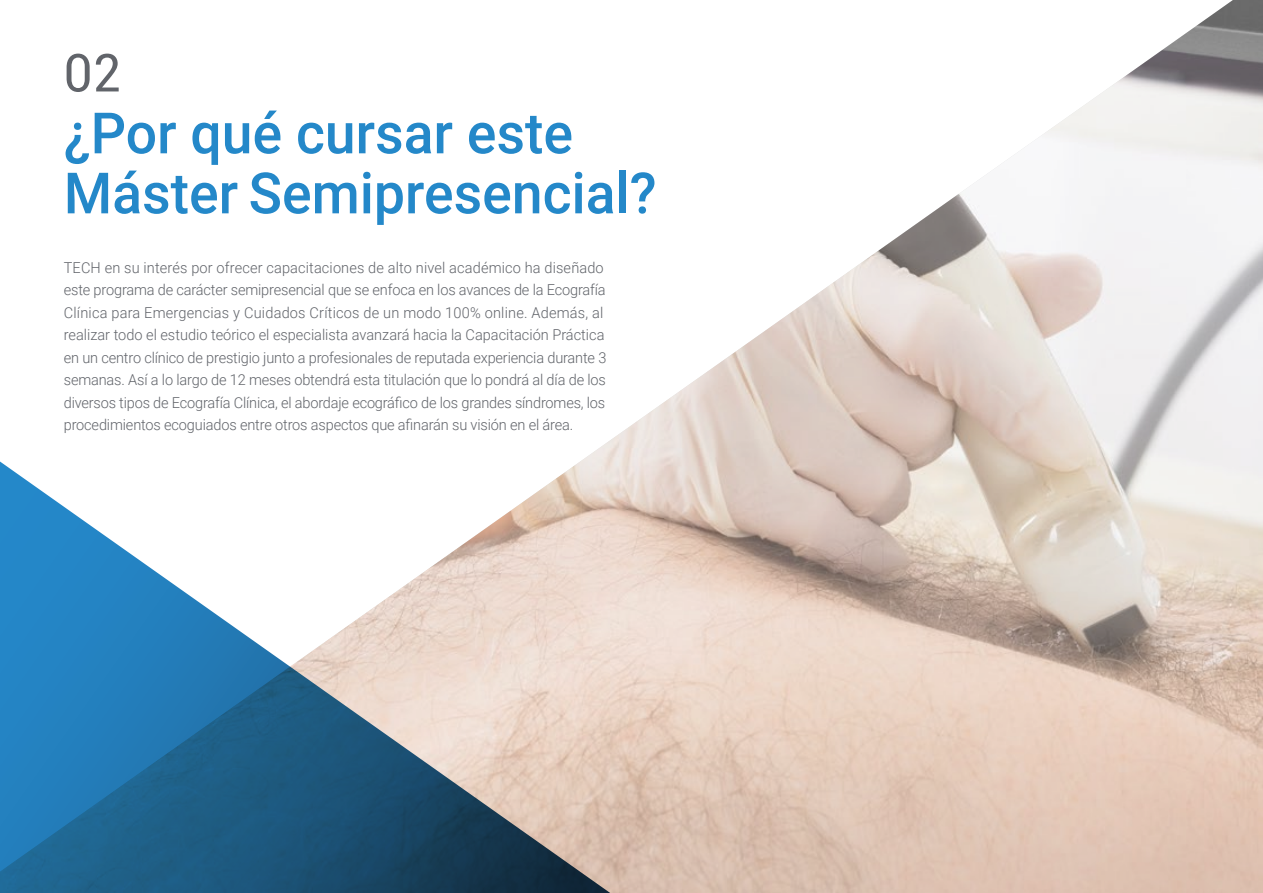
<style>
.page{position:relative;width:1263px;height:893px;background:#fff}
.page>*{position:absolute;margin:0;border:0;box-sizing:border-box;transform-origin:0 0}
.t1{font:500 57px/60px "Roboto";color:#2488c9}
.t2{font:52.5px "Roboto";color:#61646a}
.t3{font:300 15px/22.5px "Roboto";letter-spacing:-.01em;color:#61646a}
</style>
<div class="page">
<img style="left:602px;top:0;width:661px;height:893px">
<svg style="left:0;top:446px;width:640px;height:447px"></svg>
<h2 class="t2" style="left:64px;top:36px;width:59px">02</h2>
<h1 class="t1" style="left:64px;top:101px;width:594px">¿Por qué cursar este<br>Máster Semipresencial?</h1>
<p class="t3" style="left:64px;top:255px;width:544px">TECH en su interés por ofrecer capacitaciones de alto nivel académico ha diseñado este programa de carácter semipresencial que se enfoca en los avances de la Ecografía Clínica para Emergencias y Cuidados Críticos de un modo 100% online. Además, al realizar todo el estudio teórico el especialista avanzará hacia la Capacitación Práctica en un centro clínico de prestigio junto a profesionales de reputada experiencia durante 3 semanas. Así a lo largo de 12 meses obtendrá esta titulación que lo pondrá al día de los diversos tipos de Ecografía Clínica, el abordaje ecográfico de los grandes síndromes, los procedimientos ecoguiados entre otros aspectos que afinarán su visión en el área.</p>
</div>
